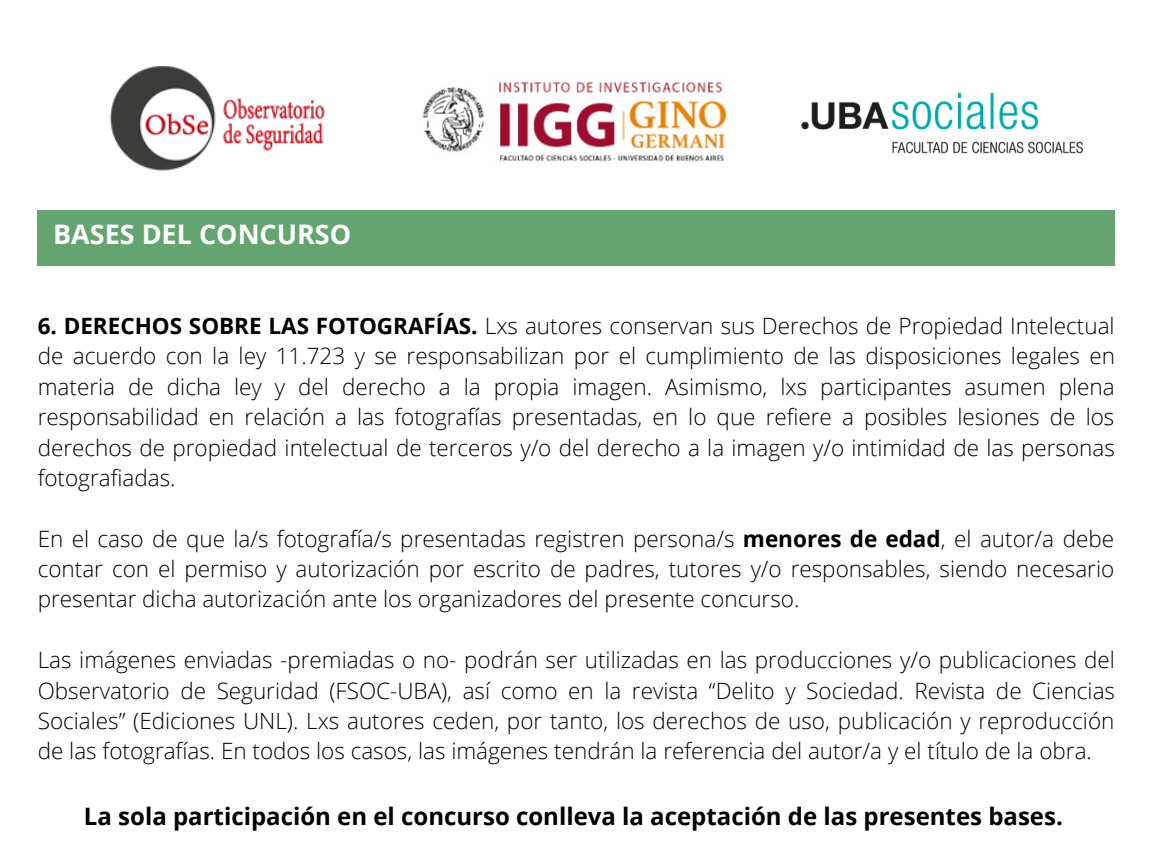
<style>
.page{position:relative;width:1152px;height:864px;background:#fff}
.page>*{position:absolute;margin:0;border:0;box-sizing:border-box;transform-origin:0 0}
.t1{font:700 27px "Open Sans";color:#fff}
.t2{font:700 24px "Open Sans";color:#000}
.t3{font:300 22.5px/30.3px "Open Sans";color:#000;text-align:justify}
.s1{font-weight:700}
</style>
<div class="page">
<div style="left:37px;top:211px;width:1078px;height:55px;background:#64a470"></div>
<img style="left:109px;top:65px;width:216px;height:106px">
<img style="left:423px;top:76px;width:304px;height:86px">
<img style="left:801px;top:92px;width:283px;height:62px">
<p class="t1" style="left:53px;top:215px;width:300px">BASES DEL CONCURSO</p>
<p class="t3" style="left:38px;top:310px;width:1079px"><span class="s1">6. DERECHOS SOBRE LAS FOTOGRAFÍAS.</span> Lxs autores conservan sus Derechos de Propiedad Intelectual de acuerdo con la ley 11.723 y se responsabilizan por el cumplimiento de las disposiciones legales en materia de dicha ley y del derecho a la propia imagen. Asimismo, lxs participantes asumen plena responsabilidad en relación a las fotografías presentadas, en lo que refiere a posibles lesiones de los derechos de propiedad intelectual de terceros y/o del derecho a la imagen y/o intimidad de las personas fotografiadas.</p>
<p class="t3" style="left:38px;top:523px;width:1078px">En el caso de que la/s fotografía/s presentadas registren persona/s <span class="s1">menores de edad</span>, el autor/a debe contar con el permiso y autorización por escrito de padres, tutores y/o responsables, siendo necesario presentar dicha autorización ante los organizadores del presente concurso.</p>
<p class="t3" style="left:38px;top:644px;width:1079px">Las imágenes enviadas -premiadas o no- podrán ser utilizadas en las producciones y/o publicaciones del Observatorio de Seguridad (FSOC-UBA), así como en la revista “Delito y Sociedad. Revista de Ciencias Sociales” (Ediciones UNL). Lxs autores ceden, por tanto, los derechos de uso, publicación y reproducción de las fotografías. En todos los casos, las imágenes tendrán la referencia del autor/a y el título de la obra.</p>
<p class="t2" style="left:84px;top:799px;width:980px">La sola participación en el concurso conlleva la aceptación de las presentes bases.</p>
</div>
